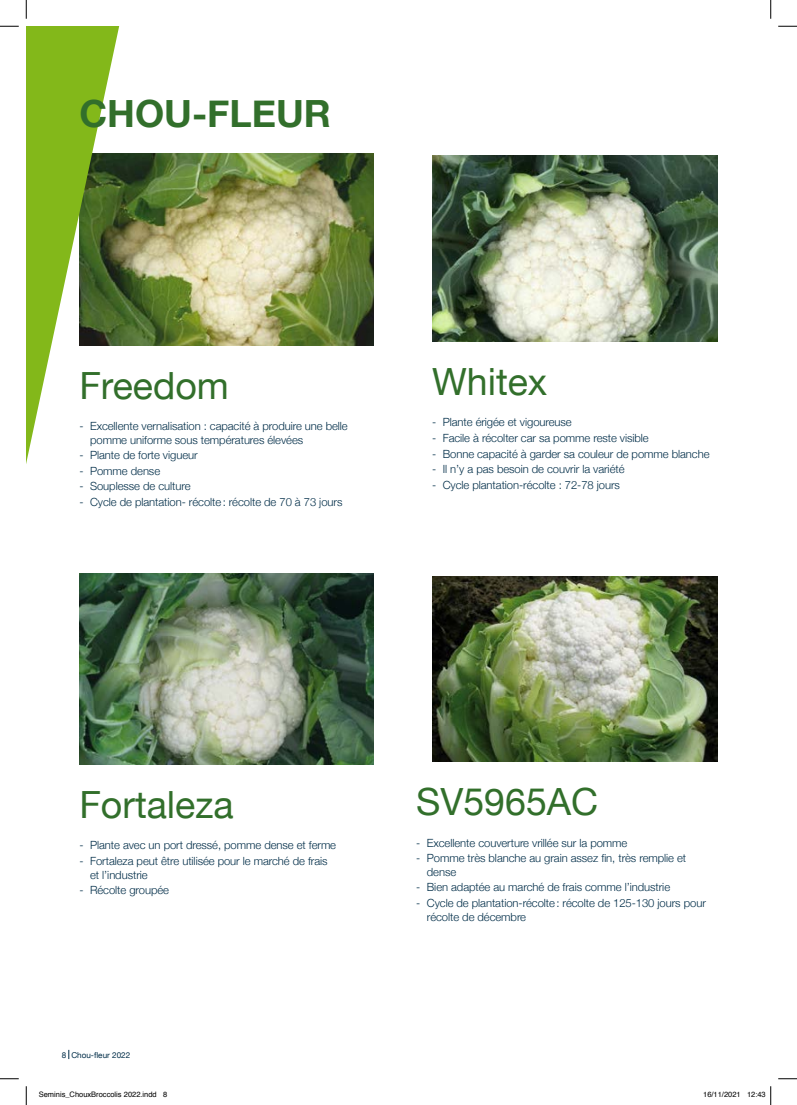
<style>
.page{position:relative;width:797px;height:1105px;background:#fff}
.page>*{position:absolute;margin:0;border:0;box-sizing:border-box;transform-origin:0 0}
.t1{font:37.5px "Helvetica Neue";color:#326f2b}
.t2{font:700 37.5px "Helvetica Neue";color:#326f2b}
.t3{font:300 11.25px/13.8px "Helvetica Neue";letter-spacing:-.005em;color:#002d48}
.t4{font:8.12px "Helvetica Neue";color:#002d48}
.t5{font:7.5px "Helvetica";color:#000}
</style>
<div class="page">
<img style="left:123px;top:154px;width:250px;height:191px">
<svg style="left:26px;top:26px;width:97px;height:1033px"></svg>
<img style="left:79px;top:573px;width:294px;height:191px">
<img style="left:432px;top:576px;width:285px;height:186px">
<img style="left:432px;top:156px;width:285px;height:186px">
<svg style="left:0;top:25px;width:19px;height:2px"></svg>
<svg style="left:778px;top:25px;width:19px;height:2px"></svg>
<svg style="left:0;top:1078px;width:19px;height:1px"></svg>
<svg style="left:778px;top:1078px;width:19px;height:1px"></svg>
<svg style="left:25px;top:0;width:2px;height:19px"></svg>
<svg style="left:25px;top:1086px;width:2px;height:19px"></svg>
<svg style="left:770px;top:0;width:1px;height:19px"></svg>
<svg style="left:770px;top:1086px;width:1px;height:19px"></svg>
<h1 class="t2" style="left:79px;top:84px;width:253px">CHOU-FLEUR</h1>
<h1 class="t1" style="left:79px;top:358px;width:151px">Freedom</h1>
<p class="t3" style="left:90px;top:418px;width:259px;text-indent:-11px">- Excellente vernalisation : capacité à produire une belle pomme uniforme sous températures élevées</p>
<p class="t3" style="left:79px;top:448px;width:120px">- Plante de forte vigueur</p>
<p class="t3" style="left:79px;top:463px;width:82px">- Pomme dense</p>
<p class="t3" style="left:79px;top:479px;width:113px">- Souplesse de culture</p>
<p class="t3" style="left:79px;top:494px;width:264px">- Cycle de plantation- récolte: récolte de 70 à 73 jours</p>
<h1 class="t1" style="left:432px;top:355px;width:117px">Whitex</h1>
<p class="t3" style="left:432px;top:415px;width:141px">- Plante érigée et vigoureuse</p>
<p class="t3" style="left:432px;top:430px;width:218px">- Facile à récolter car sa pomme reste visible</p>
<p class="t3" style="left:432px;top:446px;width:279px">- Bonne capacité à garder sa couleur de pomme blanche</p>
<p class="t3" style="left:432px;top:461px;width:194px">- Il n’y a pas besoin de couvrir la variété</p>
<p class="t3" style="left:432px;top:477px;width:189px">- Cycle plantation-récolte : 72-78 jours</p>
<h1 class="t1" style="left:79px;top:777px;width:156px">Fortaleza</h1>
<p class="t3" style="left:79px;top:838px;width:258px">- Plante avec un port dressé, pomme dense et ferme</p>
<p class="t3" style="left:90px;top:853px;width:239px;text-indent:-11px">- Fortaleza peut être utilisée pour le marché de frais et l’industrie</p>
<p class="t3" style="left:79px;top:882px;width:91px">- Récolte groupée</p>
<h1 class="t1" style="left:416px;top:775px;width:183px">SV5965AC</h1>
<p class="t3" style="left:416px;top:835px;width:213px">- Excellente couverture vrillée sur la pomme</p>
<p class="t3" style="left:427px;top:850px;width:261px;text-indent:-11px">- Pomme très blanche au grain assez fin, très remplie et dense</p>
<p class="t3" style="left:416px;top:880px;width:255px">- Bien adaptée au marché de frais comme l’industrie</p>
<p class="t3" style="left:427px;top:895px;width:280px;text-indent:-11px">- Cycle de plantation-récolte: récolte de 125-130 jours pour récolte de décembre</p>
<p class="t4" style="left:62px;top:1049px;width:70px">8 Chou-fleur 2022</p>
<p class="t5" style="left:39px;top:1089px;width:130px">Seminis_ChouxBroccolis 2022.indd 8</p>
<p class="t5" style="left:703px;top:1089px;width:64px">16/11/2021 12:43</p>
</div>
